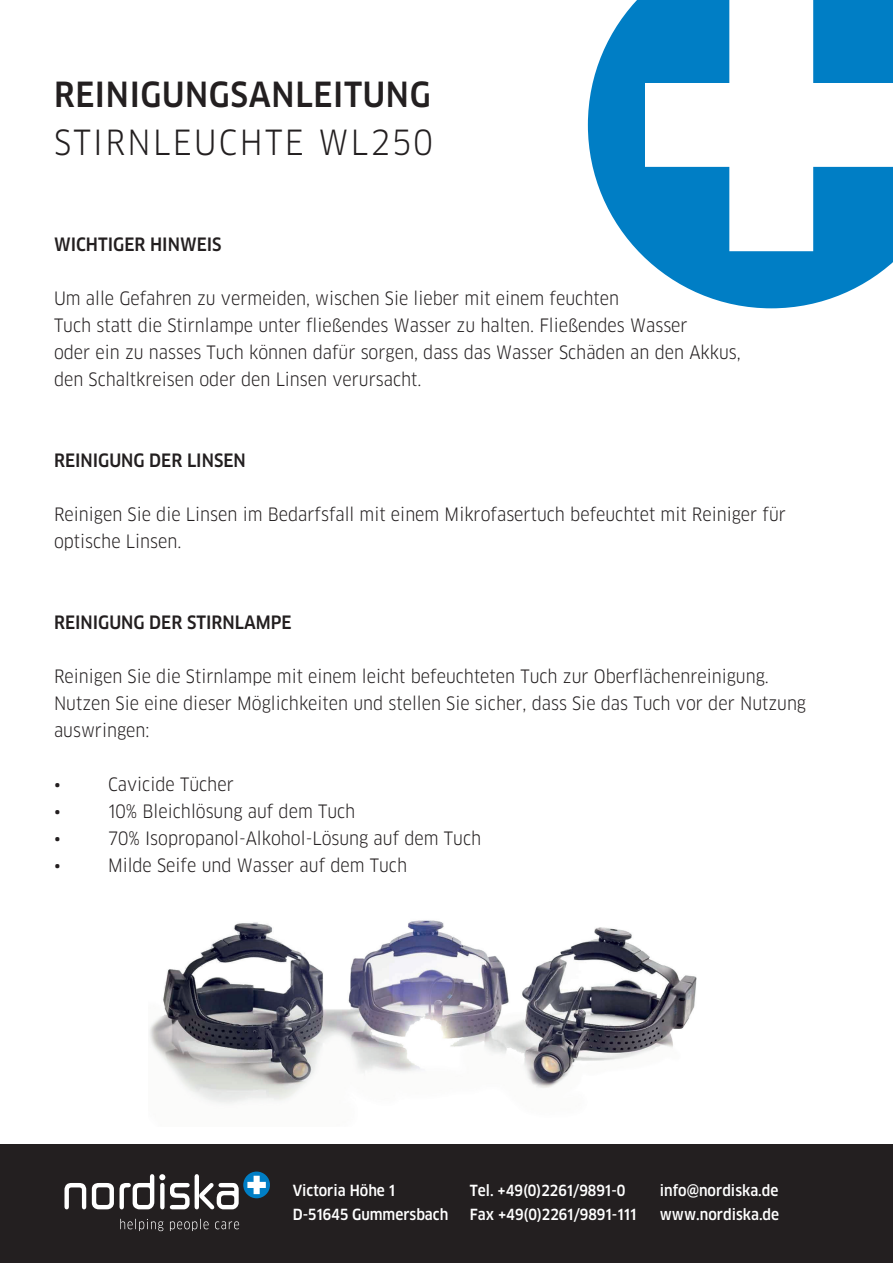
<style>
.page{position:relative;width:893px;height:1263px;background:#fff}
.page>*{position:absolute;margin:0;border:0;box-sizing:border-box;transform-origin:0 0}
.t1{font:500 33.9px "Clan Narrow LF";letter-spacing:.02em;color:#231f20}
.t2{font:33.9px "Clan Narrow LF";letter-spacing:.07em;color:#231f20}
.t3{font:18px/27px "Clan Narrow LF";color:#231f20}
.t4{font:500 18px "Clan Narrow LF";color:#231f20}
.t5{font:500 15px/24px "Clan Narrow LF";color:#fff}
</style>
<div class="page">
<img style="left:149px;top:920px;width:548px;height:184px">
<svg style="left:588px;top:0;width:305px;height:308px;fill:#007ec5"></svg>
<svg style="left:645px;top:0;width:248px;height:251px"></svg>
<div style="left:0;top:1145px;width:893px;height:118px;background:#231f20"></div>
<svg style="left:64px;top:1183px;width:22px;height:26px"></svg>
<svg style="left:92px;top:1183px;width:22px;height:26px"></svg>
<svg style="left:120px;top:1174px;width:70px;height:35px"></svg>
<hr style="left:195px;top:1174px;width:4px;height:35px;background:#fff;border-radius:2px">
<svg style="left:199px;top:1183px;width:40px;height:27px"></svg>
<svg style="left:243px;top:1171px;width:27px;height:27px"></svg>
<svg style="left:247px;top:1176px;width:19px;height:18px"></svg>
<svg style="left:120px;top:1219px;width:119px;height:12px"></svg>
<h1 class="t1" style="left:54px;top:74px;width:378px">REINIGUNGSANLEITUNG</h1>
<h1 class="t2" style="left:54px;top:122px;width:380px">STIRNLEUCHTE WL250</h1>
<p class="t4" style="left:54px;top:233px;width:169px">WICHTIGER HINWEIS</p>
<p class="t3" style="left:54px;top:285px;width:688px">Um alle Gefahren zu vermeiden, wischen Sie lieber mit einem feuchten<br>Tuch statt die Stirnlampe unter fließendes Wasser zu halten. Fließendes Wasser<br>oder ein zu nasses Tuch können dafür sorgen, dass das Wasser Schäden an den Akkus, den Schaltkreisen oder den Linsen verursacht.</p>
<p class="t4" style="left:54px;top:449px;width:193px">REINIGUNG DER LINSEN</p>
<p class="t3" style="left:54px;top:501px;width:733px">Reinigen Sie die Linsen im Bedarfsfall mit einem Mikrofasertuch befeuchtet mit Reiniger für optische Linsen.</p>
<p class="t4" style="left:54px;top:611px;width:239px">REINIGUNG DER STIRNLAMPE</p>
<p class="t3" style="left:54px;top:663px;width:754px">Reinigen Sie die Stirnlampe mit einem leicht befeuchteten Tuch zur Oberflächenreinigung.<br>Nutzen Sie eine dieser Möglichkeiten und stellen Sie sicher, dass Sie das Tuch vor der Nutzung auswringen:</p>
<p class="t3" style="left:54px;top:771px;width:8px">•</p>
<p class="t3" style="left:108px;top:771px;width:127px">Cavicide Tücher</p>
<p class="t3" style="left:54px;top:798px;width:8px">•</p>
<p class="t3" style="left:108px;top:798px;width:249px">10% Bleichlösung auf dem Tuch</p>
<p class="t3" style="left:54px;top:825px;width:8px">•</p>
<p class="t3" style="left:108px;top:825px;width:375px">70% Isopropanol-Alkohol-Lösung auf dem Tuch</p>
<p class="t3" style="left:54px;top:852px;width:8px">•</p>
<p class="t3" style="left:108px;top:852px;width:301px">Milde Seife und Wasser auf dem Tuch</p>
<p class="t5" style="left:293px;top:1179px;width:157px">Victoria Höhe 1<br>D-51645 Gummersbach</p>
<p class="t5" style="left:470px;top:1179px;width:168px">Tel. +49(0)2261/9891-0<br>Fax +49(0)2261/9891-111</p>
<p class="t5" style="left:660px;top:1179px;width:121px">info@nordiska.de www.nordiska.de</p>
</div>
